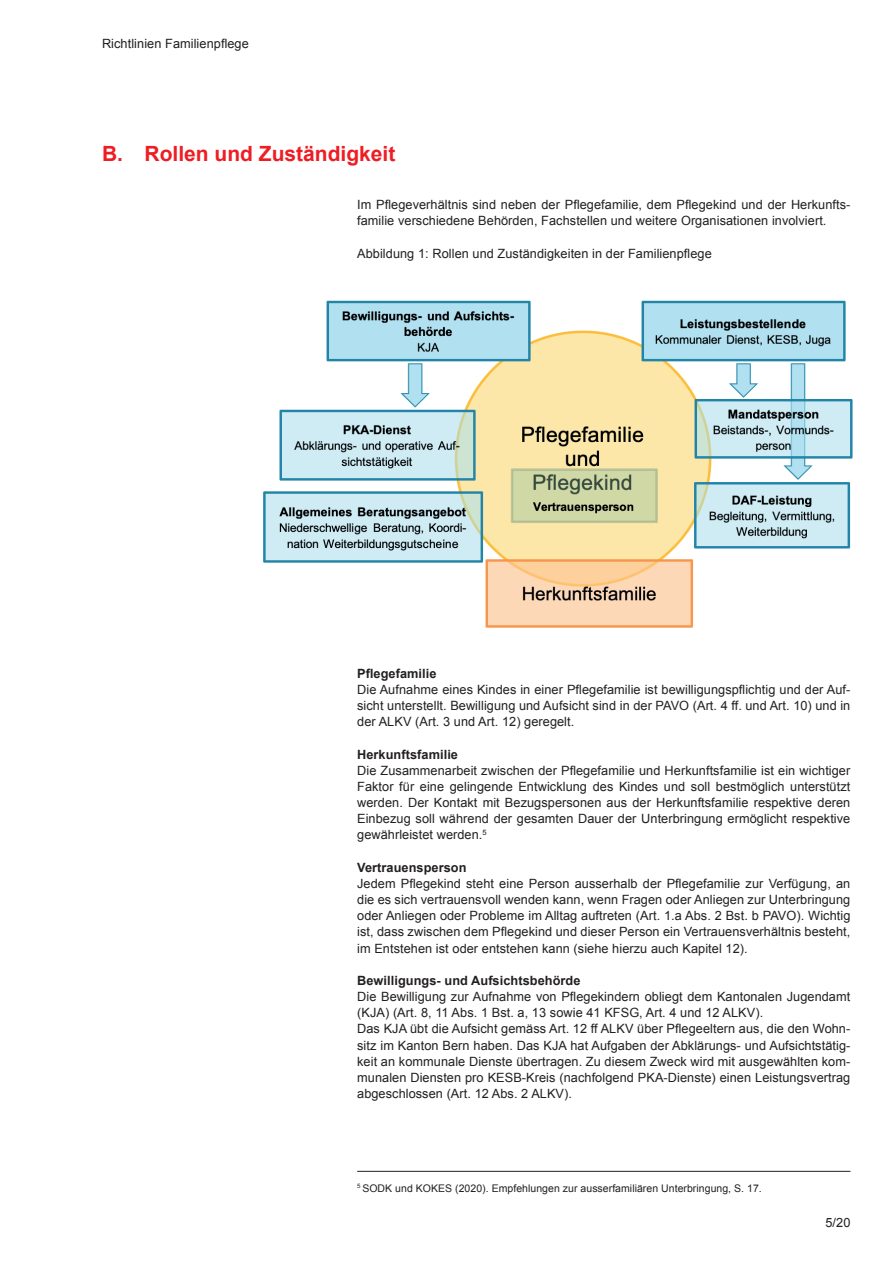
<style>
.page{position:relative;width:893px;height:1263px;background:#fff}
.page>*{position:absolute;margin:0;border:0;box-sizing:border-box;transform-origin:0 0}
.t1{font:700 21px "Arial";color:#ee1d23}
.t2{font:12.75px/16.2px "Arial";letter-spacing:.005em;color:#231f20;text-align:justify}
.t3{font:700 12.75px "Arial";letter-spacing:.005em;color:#231f20}
.t4{font:10.5px "Arial";letter-spacing:.005em;color:#231f20}
</style>
<div class="page">
<img style="left:263px;top:300px;width:590px;height:328px">
<hr style="left:357px;top:1171px;width:493px;height:1px;background:#231f20">
<p class="t2" style="left:102px;top:35px;width:148px">Richtlinien Familienpflege</p>
<h1 class="t1" style="left:102px;top:140px;width:295px">B. Rollen und Zuständigkeit</h1>
<p class="t2" style="left:357px;top:197px;width:495px">Im Pflegeverhältnis sind neben der Pflegefamilie, dem Pflegekind und der Herkunfts&shy;familie verschiedene Behörden, Fachstellen und weitere Organisationen involviert.</p>
<p class="t2" style="left:357px;top:245px;width:356px">Abbildung 1: Rollen und Zuständigkeiten in der Familienpflege</p>
<p class="t3" style="left:357px;top:665px;width:81px">Pflegefamilie</p>
<p class="t2" style="left:357px;top:681px;width:495px">Die Aufnahme eines Kindes in einer Pflegefamilie ist bewilligungspflichtig und der Auf&shy;sicht unterstellt. Bewilligung und Aufsicht sind in der PAVO (Art. 4 ff. und Art. 10) und in der ALKV (Art. 3 und Art. 12) geregelt.</p>
<p class="t3" style="left:357px;top:746px;width:102px">Herkunftsfamilie</p>
<p class="t2" style="left:357px;top:762px;width:495px">Die Zusammenarbeit zwischen der Pflegefamilie und Herkunftsfamilie ist ein wichtiger Faktor für eine gelingende Entwicklung des Kindes und soll bestmöglich unterstützt werden. Der Kontakt mit Bezugspersonen aus der Herkunftsfamilie respektive deren Einbezug soll während der gesamten Dauer der Unterbringung ermöglicht respektive gewährleistet werden.<sup>5</sup></p>
<p class="t3" style="left:357px;top:859px;width:111px">Vertrauensperson</p>
<p class="t2" style="left:357px;top:875px;width:495px">Jedem Pflegekind steht eine Person ausserhalb der Pflegefamilie zur Verfügung, an die es sich vertrauensvoll wenden kann, wenn Fragen oder Anliegen zur Unterbringung oder Anliegen oder Probleme im Alltag auftreten (Art. 1.a Abs. 2 Bst. b PAVO). Wichtig ist, dass zwischen dem Pflegekind und dieser Person ein Vertrauensverhältnis besteht, im Entstehen ist oder entstehen kann (siehe hierzu auch Kapitel 12).</p>
<p class="t3" style="left:357px;top:972px;width:225px">Bewilligungs- und Aufsichtsbehörde</p>
<p class="t2" style="left:357px;top:988px;width:495px;text-align:left">Die Bewilligung zur Aufnahme von Pflegekindern obliegt dem Kantonalen Jugendamt (KJA) (Art. 8, 11 Abs. 1 Bst. a, 13 sowie 41 KFSG, Art. 4 und 12 ALKV).<br>Das KJA übt die Aufsicht gemäss Art. 12 ff ALKV über Pflegeeltern aus, die den Wohn&shy;sitz im Kanton Bern haben. Das KJA hat Aufgaben der Abklärungs- und Aufsichtstätig&shy;keit an kommunale Dienste übertragen. Zu diesem Zweck wird mit ausgewählten kom&shy;munalen Diensten pro KESB-Kreis (nachfolgend PKA-Dienste) einen Leistungsvertrag abgeschlossen (Art. 12 Abs. 2 ALKV).</p>
<p class="t4" style="left:357px;top:1181px;width:406px"><sup>5</sup> SODK und KOKES (2020). Empfehlungen zur ausserfamiliären Unterbringung, S. 17.</p>
<p class="t2" style="left:825px;top:1215px;width:27px">5/20</p>
</div>
